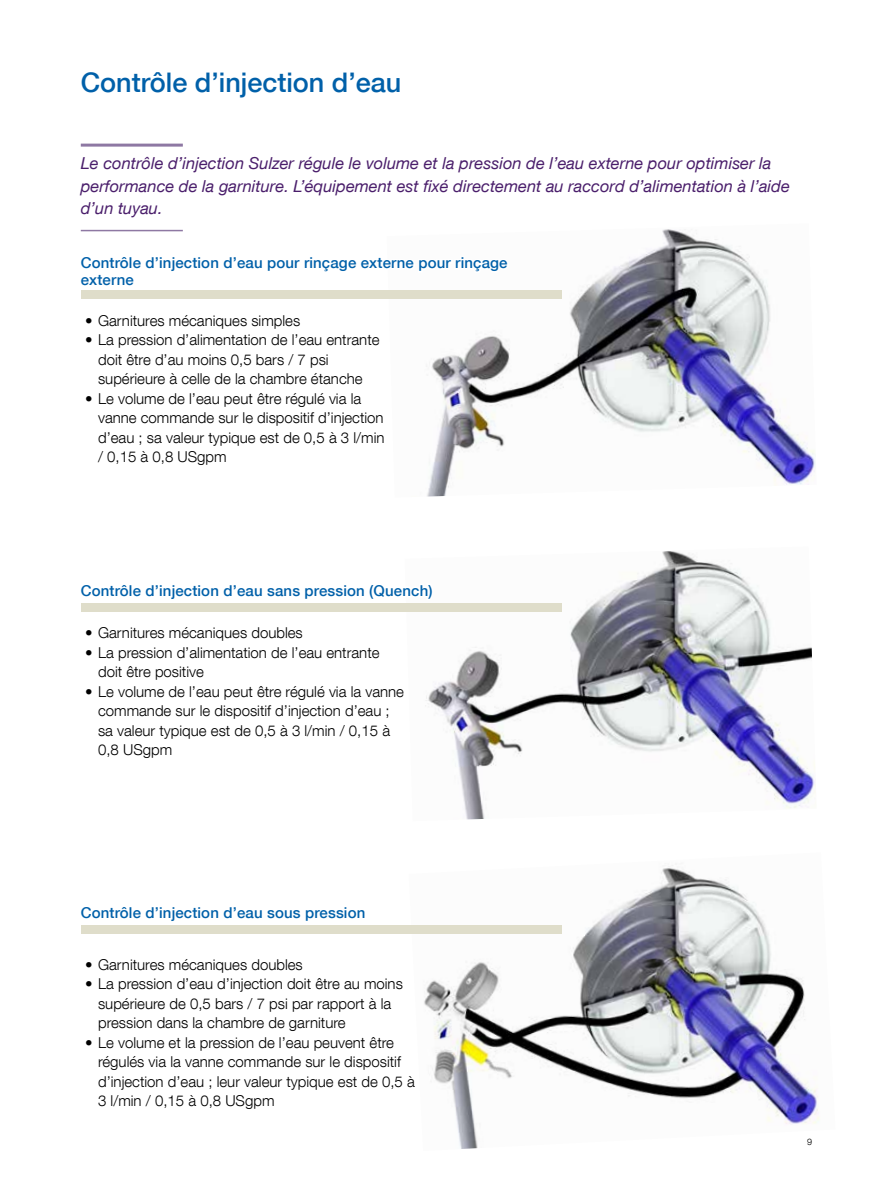
<style>
.page{position:relative;width:893px;height:1191px;background:#fff}
.page>*{position:absolute;margin:0;border:0;box-sizing:border-box;transform-origin:0 0}
.t1{font:500 27px "Helvetica Neue LT Com";color:#0060a9}
.t2{font:italic 16.5px/22.5px "Helvetica Neue LT Com";color:#4a1e6b}
.t3{font:300 15px/19.5px "Helvetica Neue LT Com";color:#000}
.t4{font:500 15px/16.5px "Helvetica Neue LT Com";letter-spacing:.01em;color:#0060a9}
.t5{font:300 9px "Helvetica Neue LT Com";color:#000}
</style>
<div class="page">
<img style="left:424px;top:865px;width:396px;height:284px">
<img style="left:425px;top:551px;width:391px;height:269px">
<img style="left:426px;top:229px;width:390px;height:268px">
<hr style="left:81px;top:144px;width:102px;height:3px;background:#8e78a3">
<hr style="left:81px;top:230px;width:102px;height:1px;background:#8e78a3">
<svg style="left:426px;top:253px;width:85px;height:37px"></svg>
<svg style="left:81px;top:580px;width:355px;height:34px"></svg>
<div style="left:81px;top:290px;width:480px;height:9px;background:#dfddca"></div>
<div style="left:81px;top:603px;width:480px;height:8px;background:#dfddca"></div>
<div style="left:81px;top:925px;width:480px;height:9px;background:#dfddca"></div>
<h1 class="t1" style="left:81px;top:66px;width:322px">Contrôle d’injection d’eau</h1>
<p class="t2" style="left:81px;top:152px;width:711px">Le contrôle d’injection Sulzer régule le volume et la pression de l’eau externe pour optimiser la performance de la garniture. L’équipement est fixé directement au raccord d’alimentation à l’aide d’un tuyau.</p>
<p class="t4" style="left:81px;top:255px;width:428px">Contrôle d’injection d’eau pour rinçage externe pour rinçage externe</p>
<p class="t3" style="left:85px;top:310px;width:216px">• Garnitures mécaniques simples</p>
<p class="t3" style="left:98px;top:330px;width:283px;text-indent:-13px">• La pression d’alimentation de l’eau entrante doit être d’au moins 0,5 bars / 7 psi supérieure à celle de la chambre étanche</p>
<p class="t3" style="left:98px;top:388px;width:288px;text-indent:-13px">• Le volume de l’eau peut être régulé via la vanne commande sur le dispositif d’injection d’eau ; sa valeur typique est de 0,5 à 3 l/min / 0,15 à 0,8 USgpm</p>
<p class="t4" style="left:81px;top:582px;width:353px">Contrôle d’injection d’eau sans pression (Quench)</p>
<p class="t3" style="left:85px;top:622px;width:219px">• Garnitures mécaniques doubles</p>
<p class="t3" style="left:98px;top:642px;width:283px;text-indent:-13px">• La pression d’alimentation de l’eau entrante doit être positive</p>
<p class="t3" style="left:98px;top:681px;width:307px;text-indent:-13px">• Le volume de l’eau peut être régulé via la vanne commande sur le dispositif d’injection d’eau ; sa valeur typique est de 0,5 à 3 l/min / 0,15 à 0,8 USgpm</p>
<p class="t4" style="left:81px;top:904px;width:286px">Contrôle d’injection d’eau sous pression</p>
<p class="t3" style="left:85px;top:954px;width:219px">• Garnitures mécaniques doubles</p>
<p class="t3" style="left:98px;top:973px;width:306px;text-indent:-13px">• La pression d’eau d’injection doit être au moins supérieure de 0,5 bars / 7 psi par rapport à la pression dans la chambre de garniture</p>
<p class="t3" style="left:98px;top:1032px;width:318px;text-indent:-13px">• Le volume et la pression de l’eau peuvent être régulés via la vanne commande sur le dispositif d’injection d’eau ; leur valeur typique est de 0,5 à 3 l/min / 0,15 à 0,8 USgpm</p>
<p class="t5" style="left:807px;top:1136px;width:7px">9</p>
</div>
